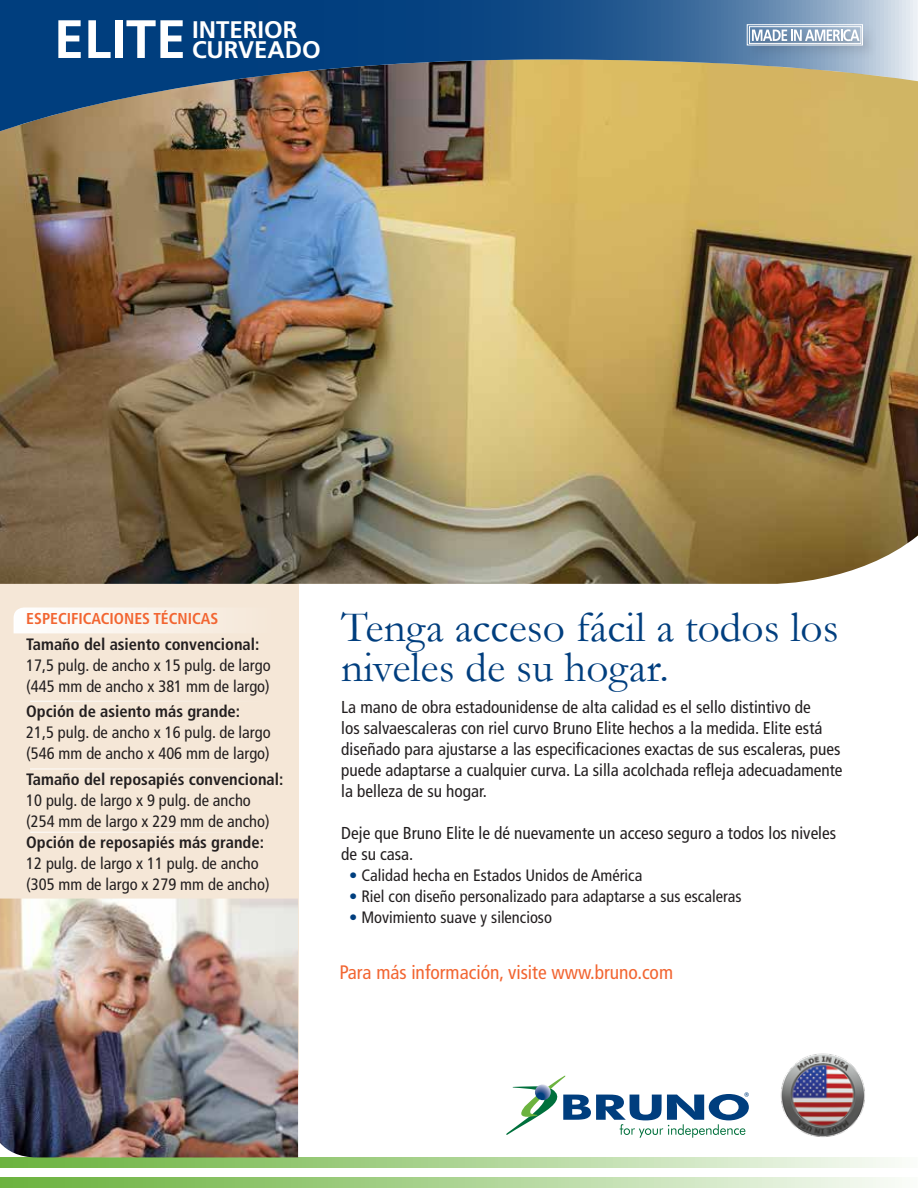
<style>
.page{position:relative;width:918px;height:1188px;background:#fff}
.page>*{position:absolute;margin:0;border:0;box-sizing:border-box;transform-origin:0 0}
.t1{font:700 54px "Frutiger LT Std";color:#fff}
.t2{font:43.5px/40.5px "Garamond";color:#003e7e}
.t3{font:700 24px/19.5px "Frutiger LT Std";color:#fff}
.t4{font:condensed 19.5px "Frutiger LT Std";color:#f26531}
.t5{font:condensed 17.25px/21px "Frutiger LT Std";color:#231f20}
.t6{font:condensed 16.5px/21px "Frutiger LT Std";color:#231f20}
.t7{font:700 condensed 16.5px "Frutiger LT Std";color:#231f20}
.t8{font:700 condensed 15.75px "Frutiger LT Std";color:#f26531}
.s1{color:#003e7e}
</style>
<div class="page">
<div style="left:0;top:580px;width:298px;height:495px;background:#f5e7d7"></div>
<svg style="left:0;top:1177px;width:895px;height:11px;background:#acd493"></svg>
<svg style="left:0;top:1157px;width:895px;height:11px;background:#acd393"></svg>
<svg style="left:14px;top:608px;width:191px;height:25px"></svg>
<hr style="left:30px;top:701px;width:243px;height:1px;background:#fff">
<hr style="left:30px;top:769px;width:243px;height:1px;background:#fff">
<svg style="left:506px;top:1075px;width:243px;height:63px"></svg>
<img style="left:780px;top:1053px;width:85px;height:84px">
<img style="left:0;top:899px;width:298px;height:258px">
<img style="left:0;top:136px;width:918px;height:448px">
<hr style="left:30px;top:832px;width:243px;height:1px;background:#fff">
<svg style="left:0;top:0;width:918px;height:136px;background:#617175"></svg>
<div style="left:745px;top:23px;width:133px;height:37px;background:#231f20;opacity:.26"></div>
<div style="left:747px;top:24px;width:116px;height:21px;border:1px solid #fff"></div>
<div style="left:749px;top:27px;width:112px;height:17px;border:1px solid #fff"></div>
<svg style="left:752px;top:29px;width:108px;height:12px"></svg>
<h1 class="t1" style="left:54px;top:7px;width:134px">ELITE</h1>
<h3 class="t3" style="left:192px;top:21px;width:130px">INTERIOR<br>CURVEADO</h3>
<p class="t8" style="left:26px;top:609px;width:194px">ESPECIFICACIONES TÉCNICAS</p>
<p class="t7" style="left:26px;top:634px;width:235px">Tamaño del asiento convencional:</p>
<p class="t6" style="left:26px;top:655px;width:246px">17,5 pulg. de ancho x 15 pulg. de largo (445 mm de ancho x 381 mm de largo)</p>
<p class="t7" style="left:26px;top:702px;width:215px">Opción de asiento más grande:</p>
<p class="t6" style="left:26px;top:722px;width:246px">21,5 pulg. de ancho x 16 pulg. de largo (546 mm de ancho x 406 mm de largo)</p>
<p class="t7" style="left:26px;top:769px;width:259px">Tamaño del reposapiés convencional:</p>
<p class="t6" style="left:26px;top:790px;width:245px">10 pulg. de largo x 9 pulg. de ancho (254 mm de largo x 229 mm de ancho)</p>
<p class="t7" style="left:26px;top:832px;width:239px">Opción de reposapiés más grande:</p>
<p class="t6" style="left:26px;top:853px;width:245px">12 pulg. de largo x 11 pulg. de ancho (305 mm de largo x 279 mm de ancho)</p>
<h2 class="t2" style="left:341px;top:606px;width:499px">Tenga acceso fácil a todos los niveles de su hogar.</h2>
<p class="t5" style="left:341px;top:697px;width:503px">La mano de obra estadounidense de alta calidad es el sello distintivo de<br>los salvaescaleras con riel curvo Bruno Elite hechos a la medida. Elite está diseñado para ajustarse a las especificaciones exactas de sus escaleras, pues puede adaptarse a cualquier curva. La silla acolchada refleja adecuadamente la belleza de su hogar.</p>
<p class="t5" style="left:341px;top:822px;width:496px">Deje que Bruno Elite le dé nuevamente un acceso seguro a todos los niveles de su casa.</p>
<p class="t6" style="left:349px;top:865px;width:295px"><span class="s1">•</span> Calidad hecha en Estados Unidos de América</p>
<p class="t6" style="left:349px;top:886px;width:394px"><span class="s1">•</span> Riel con diseño personalizado para adaptarse a sus escaleras</p>
<p class="t6" style="left:349px;top:907px;width:204px"><span class="s1">•</span> Movimiento suave y silencioso</p>
<p class="t4" style="left:340px;top:961px;width:335px">Para más información, visite www.bruno.com</p>
</div>
